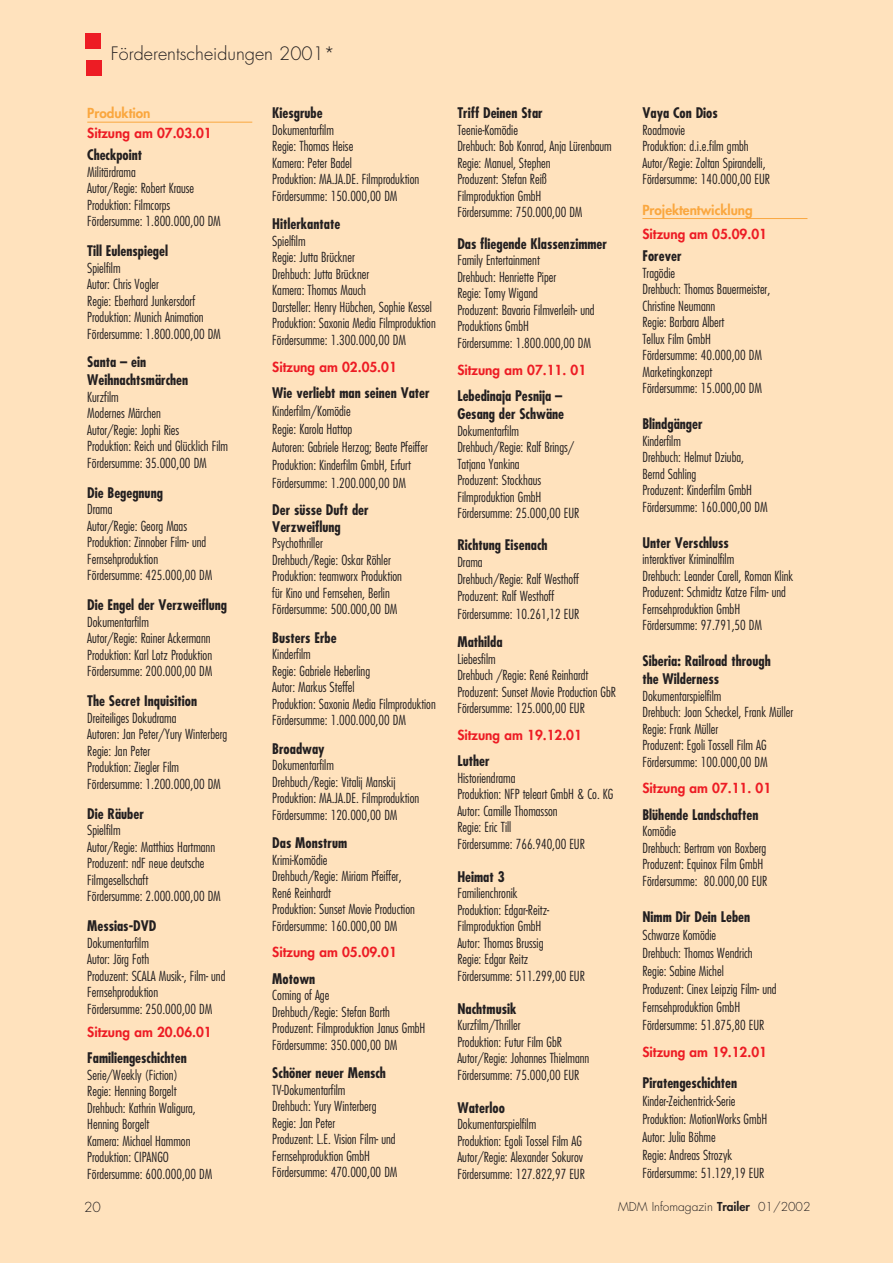
<style>
.page{position:relative;width:893px;height:1263px;background:#fff}
.page>*{position:absolute;margin:0;border:0;box-sizing:border-box;transform-origin:0 0}
.t1{font:300 18px "Futura";color:#231f20}
.t2{font:700 condensed 14.25px/18px "Futura";color:#231f20}
.t3{font:300 condensed 13.5px/16.5px "Futura";color:#231f20}
.t4{font:800 13.5px "Futura";color:#ed1c24}
.t5{font:800 13.5px "Futura";color:#faa73f}
.t6{font:300 13.5px "Futura";color:#231f20}
.t7{font:300 12px "Futura";color:#231f20}
.s1{font-weight:800}
</style>
<div class="page">
<div style="left:0;top:0;width:892px;height:1263px;background:#ffe2bd"></div>
<div style="left:86px;top:60px;width:15px;height:16px;background:#ed1c24"></div>
<div style="left:86px;top:33px;width:15px;height:16px;background:#ed1c24"></div>
<hr style="left:87px;top:122px;width:165px;height:1px;background:#faa73f">
<hr style="left:642px;top:218px;width:165px;height:1px;background:#faa73f">
<h1 class="t1" style="left:111px;top:45px;width:225px">Förderentscheidungen 2001*</h1>
<p class="t5" style="left:87px;top:107px;width:65px">Produktion</p>
<p class="t4" style="left:87px;top:127px;width:126px">Sitzung am 07.03.01</p>
<p class="t2" style="left:87px;top:148px;width:56px">Checkpoint</p>
<p class="t3" style="left:87px;top:165px;width:135px">Militärdrama<br>Autor/Regie: Robert Krause<br>Produktion: Filmcorps<br>Fördersumme: 1.800.000,00 DM</p>
<p class="t2" style="left:87px;top:244px;width:82px">Till Eulenspiegel</p>
<p class="t3" style="left:87px;top:261px;width:135px">Spielfilm<br>Autor: Chris Vogler<br>Regie: Eberhard Junkersdorf<br>Produktion: Munich Animation<br>Fördersumme: 1.800.000,00 DM</p>
<p class="t2" style="left:87px;top:355px;width:102px">Santa – ein<br>Weihnachtsmärchen</p>
<p class="t3" style="left:87px;top:390px;width:142px">Kurzfilm<br>Modernes Märchen<br>Autor/Regie: Jophi Ries<br>Produktion: Reich und Glücklich Film<br>Fördersumme: 35.000,00 DM</p>
<p class="t2" style="left:87px;top:485px;width:77px">Die Begegnung</p>
<p class="t3" style="left:87px;top:502px;width:127px">Drama<br>Autor/Regie: Georg Maas<br>Produktion: Zinnober Film- und<br>Fernsehproduktion<br>Fördersumme: 425.000,00 DM</p>
<p class="t2" style="left:87px;top:598px;width:141px">Die Engel der Verzweiflung</p>
<p class="t3" style="left:87px;top:615px;width:127px">Dokumentarfilm<br>Autor/Regie: Rainer Ackermann<br>Produktion: Karl Lotz Produktion<br>Fördersumme: 200.000,00 DM</p>
<p class="t2" style="left:87px;top:694px;width:111px">The Secret Inquisition</p>
<p class="t3" style="left:87px;top:711px;width:141px">Dreiteiliges Dokudrama<br>Autoren: Jan Peter/Yury Winterberg<br>Regie: Jan Peter<br>Produktion: Ziegler Film<br>Fördersumme: 1.200.000,00 DM</p>
<p class="t2" style="left:87px;top:806px;width:58px">Die Räuber</p>
<p class="t3" style="left:87px;top:823px;width:135px">Spielfilm<br>Autor/Regie: Matthias Hartmann<br>Produzent: ndF neue deutsche<br>Filmgesellschaft<br>Fördersumme: 2.000.000,00 DM</p>
<p class="t2" style="left:87px;top:919px;width:71px">Messias-DVD</p>
<p class="t3" style="left:87px;top:936px;width:140px">Dokumentarfilm<br>Autor: Jörg Foth<br>Produzent: SCALA Musik-, Film- und<br>Fernsehproduktion<br>Fördersumme: 250.000,00 DM</p>
<p class="t4" style="left:87px;top:1025px;width:126px">Sitzung am 20.06.01</p>
<p class="t2" style="left:87px;top:1050px;width:101px">Familiengeschichten</p>
<p class="t3" style="left:87px;top:1067px;width:127px">Serie/Weekly (Fiction)<br>Regie: Henning Borgelt<br>Drehbuch: Kathrin Waligura,<br>Henning Borgelt<br>Kamera: Michael Hammon<br>Produktion: CIPANGO<br>Fördersumme: 600.000,00 DM</p>
<p class="t2" style="left:272px;top:105px;width:52px">Kiesgrube</p>
<p class="t3" style="left:272px;top:122px;width:148px">Dokumentarfilm<br>Regie: Thomas Heise<br>Kamera: Peter Badel<br>Produktion: MA.JA.DE. Filmproduktion<br>Fördersumme: 150.000,00 DM</p>
<p class="t2" style="left:272px;top:216px;width:69px">Hitlerkantate</p>
<p class="t3" style="left:272px;top:233px;width:165px">Spielfilm<br>Regie: Jutta Brückner<br>Drehbuch: Jutta Brückner<br>Kamera: Thomas Mauch<br>Darsteller: Henry Hübchen, Sophie Kessel<br>Produktion: Saxonia Media Filmproduktion<br>Fördersumme: 1.300.000,00 DM</p>
<p class="t4" style="left:272px;top:360px;width:126px">Sitzung am 02.05.01</p>
<p class="t2" style="left:272px;top:385px;width:159px">Wie verliebt man seinen Vater</p>
<p class="t3" style="left:272px;top:403px;width:157px;line-height:18px">Kinderfilm/Komödie<br>Regie: Karola Hattop<br>Autoren: Gabriele Herzog; Beate Pfeiffer<br>Produktion: Kinderfilm GmbH, Erfurt<br>Fördersumme: 1.200.000,00 DM</p>
<p class="t2" style="left:272px;top:503px;width:98px;line-height:16.5px">Der süsse Duft der<br>Verzweiflung</p>
<p class="t3" style="left:272px;top:536px;width:131px">Psychothriller<br>Drehbuch/Regie: Oskar Röhler<br>Produktion: teamworx Produktion für Kino und Fernsehen, Berlin<br>Fördersumme: 500.000,00 DM</p>
<p class="t2" style="left:272px;top:630px;width:66px">Busters Erbe</p>
<p class="t3" style="left:272px;top:647px;width:165px">Kinderfilm<br>Regie: Gabriele Heberling<br>Autor: Markus Steffel<br>Produktion: Saxonia Media Filmproduktion<br>Fördersumme: 1.000.000,00 DM</p>
<p class="t2" style="left:272px;top:741px;width:54px">Broadway</p>
<p class="t3" style="left:272px;top:758px;width:148px">Dokumentarfilm<br>Drehbuch/Regie: Vitalij Manskij<br>Produktion: MA.JA.DE. Filmproduktion<br>Fördersumme: 120.000,00 DM</p>
<p class="t2" style="left:272px;top:835px;width:76px">Das Monstrum</p>
<p class="t3" style="left:272px;top:852px;width:144px">Krimi-Komödie<br>Drehbuch/Regie: Miriam Pfeiffer,<br>René Reinhardt<br>Produktion: Sunset Movie Production<br>Fördersumme: 160.000,00 DM</p>
<p class="t4" style="left:272px;top:946px;width:126px">Sitzung am 05.09.01</p>
<p class="t2" style="left:272px;top:971px;width:45px">Motown</p>
<p class="t3" style="left:272px;top:988px;width:155px">Coming of Age<br>Drehbuch/Regie: Stefan Barth<br>Produzent: Filmproduktion Janus GmbH<br>Fördersumme: 350.000,00 DM</p>
<p class="t2" style="left:272px;top:1066px;width:115px">Schöner neuer Mensch</p>
<p class="t3" style="left:272px;top:1083px;width:127px">TV-Dokumentarfilm<br>Drehbuch: Yury Winterberg<br>Regie: Jan Peter<br>Produzent: L.E. Vision Film- und<br>Fernsehproduktion GmbH<br>Fördersumme: 470.000,00 DM</p>
<p class="t2" style="left:457px;top:105px;width:87px">Triff Deinen Star</p>
<p class="t3" style="left:457px;top:122px;width:156px">Teenie-Komödie<br>Drehbuch: Bob Konrad, Anja Lürenbaum<br>Regie: Manuel, Stephen<br>Produzent: Stefan Reiß<br>Filmproduktion GmbH<br>Fördersumme: 750.000,00 DM</p>
<p class="t2" style="left:457px;top:236px;width:151px">Das fliegende Klassenzimmer</p>
<p class="t3" style="left:457px;top:253px;width:139px">Family Entertainment<br>Drehbuch: Henriette Piper<br>Regie: Tomy Wigand<br>Produzent: Bavaria Filmverleih- und<br>Produktions GmbH<br>Fördersumme: 1.800.000,00 DM</p>
<p class="t4" style="left:457px;top:363px;width:130px">Sitzung am 07.11. 01</p>
<p class="t2" style="left:457px;top:388px;width:108px">Lebedinaja Pesnija –<br>Gesang der Schwäne</p>
<p class="t3" style="left:457px;top:423px;width:123px">Dokumentarfilm<br>Drehbuch/Regie: Ralf Brings/<br>Tatjana Yankina<br>Produzent: Stockhaus<br>Filmproduktion GmbH<br>Fördersumme: 25.000,00 EUR</p>
<p class="t2" style="left:457px;top:537px;width:92px">Richtung Eisenach</p>
<p class="t3" style="left:457px;top:554px;width:123px;line-height:17.2px">Drama<br>Drehbuch/Regie: Ralf Westhoff<br>Produzent: Ralf Westhoff<br>Fördersumme: 10.261,12 EUR</p>
<p class="t2" style="left:457px;top:634px;width:47px">Mathilda</p>
<p class="t3" style="left:457px;top:651px;width:160px">Liebesfilm<br>Drehbuch /Regie: René Reinhardt<br>Produzent: Sunset Movie Production GbR<br>Fördersumme: 125.000,00 EUR</p>
<p class="t4" style="left:457px;top:729px;width:126px">Sitzung am 19.12.01</p>
<p class="t2" style="left:457px;top:754px;width:34px">Luther</p>
<p class="t3" style="left:457px;top:771px;width:158px">Historiendrama<br>Produktion: NFP teleart GmbH &amp; Co. KG<br>Autor: Camille Thomasson<br>Regie: Eric Till<br>Fördersumme: 766.940,00 EUR</p>
<p class="t2" style="left:457px;top:869px;width:49px">Heimat 3</p>
<p class="t3" style="left:457px;top:886px;width:129px">Familienchronik<br>Produktion: Edgar-Reitz-<br>Filmproduktion GmbH<br>Autor: Thomas Brussig<br>Regie: Edgar Reitz<br>Fördersumme: 511.299,00 EUR</p>
<p class="t2" style="left:457px;top:1001px;width:60px">Nachtmusik</p>
<p class="t3" style="left:457px;top:1018px;width:133px">Kurzfilm/Thriller<br>Produktion: Futur Film GbR<br>Autor/Regie: Johannes Thielmann<br>Fördersumme: 75.000,00 EUR</p>
<p class="t2" style="left:457px;top:1100px;width:49px">Waterloo</p>
<p class="t3" style="left:457px;top:1117px;width:129px">Dokumentarspielfilm<br>Produktion: Egoli Tossel Film AG<br>Autor/Regie: Alexander Sokurov<br>Fördersumme: 127.822,97 EUR</p>
<p class="t2" style="left:642px;top:105px;width:77px">Vaya Con Dios</p>
<p class="t3" style="left:642px;top:122px;width:129px">Roadmovie<br>Produktion: d.i.e.film gmbh<br>Autor/Regie: Zoltan Spirandelli,<br>Fördersumme: 140.000,00 EUR</p>
<p class="t5" style="left:642px;top:203px;width:112px">Projektentwicklung</p>
<p class="t4" style="left:642px;top:227px;width:126px">Sitzung am 05.09.01</p>
<p class="t2" style="left:642px;top:248px;width:41px">Forever</p>
<p class="t3" style="left:642px;top:265px;width:129px">Tragödie<br>Drehbuch: Thomas Bauermeister,<br>Christine Neumann<br>Regie: Barbara Albert<br>Tellux Film GmbH<br>Fördersumme: 40.000,00 DM<br>Marketingkonzept<br>Fördersumme: 15.000,00 DM</p>
<p class="t2" style="left:642px;top:416px;width:62px">Blindgänger</p>
<p class="t3" style="left:642px;top:433px;width:127px">Kinderfilm<br>Drehbuch: Helmut Dziuba,<br>Bernd Sahling<br>Produzent: Kinderfilm GmbH<br>Fördersumme: 160.000,00 DM</p>
<p class="t2" style="left:642px;top:535px;width:88px">Unter Verschluss</p>
<p class="t3" style="left:642px;top:552px;width:152px">interaktiver Kriminalfilm<br>Drehbuch: Leander Carell, Roman Klink<br>Produzent: Schmidtz Katze Film- und<br>Fernsehproduktion GmbH<br>Fördersumme: 97.791,50 DM</p>
<p class="t2" style="left:642px;top:653px;width:130px">Siberia: Railroad through the Wilderness</p>
<p class="t3" style="left:642px;top:688px;width:152px">Dokumentarspielfilm<br>Drehbuch: Joan Scheckel, Frank Müller<br>Regie: Frank Müller<br>Produzent: Egoli Tossell Film AG<br>Fördersumme: 100.000,00 DM</p>
<p class="t4" style="left:642px;top:782px;width:130px">Sitzung am 07.11. 01</p>
<p class="t2" style="left:642px;top:807px;width:118px">Blühende Landschaften</p>
<p class="t3" style="left:642px;top:824px;width:126px">Komödie<br>Drehbuch: Bertram von Boxberg<br>Produzent: Equinox Film GmbH<br>Fördersumme: 80.000,00 EUR</p>
<p class="t2" style="left:642px;top:909px;width:109px">Nimm Dir Dein Leben</p>
<p class="t3" style="left:642px;top:927px;width:136px;line-height:18px">Schwarze Komödie<br>Drehbuch: Thomas Wendrich<br>Regie: Sabine Michel<br>Produzent: Cinex Leipzig Film- und<br>Fernsehproduktion GmbH<br>Fördersumme: 51.875,80 EUR</p>
<p class="t4" style="left:642px;top:1045px;width:126px">Sitzung am 19.12.01</p>
<p class="t2" style="left:642px;top:1075px;width:96px">Piratengeschichten</p>
<p class="t3" style="left:642px;top:1092px;width:126px;line-height:18px">Kinder-Zeichentrick-Serie<br>Produktion: MotionWorks GmbH<br>Autor: Julia Böhme<br>Regie: Andreas Strozyk<br>Fördersumme: 51.129,19 EUR</p>
<p class="t6" style="left:84px;top:1201px;width:18px">20</p>
<p class="t7" style="left:618px;top:1201px;width:194px">MDM Infomagazin <span class="s1">Trailer</span> 01/2002</p>
</div>
